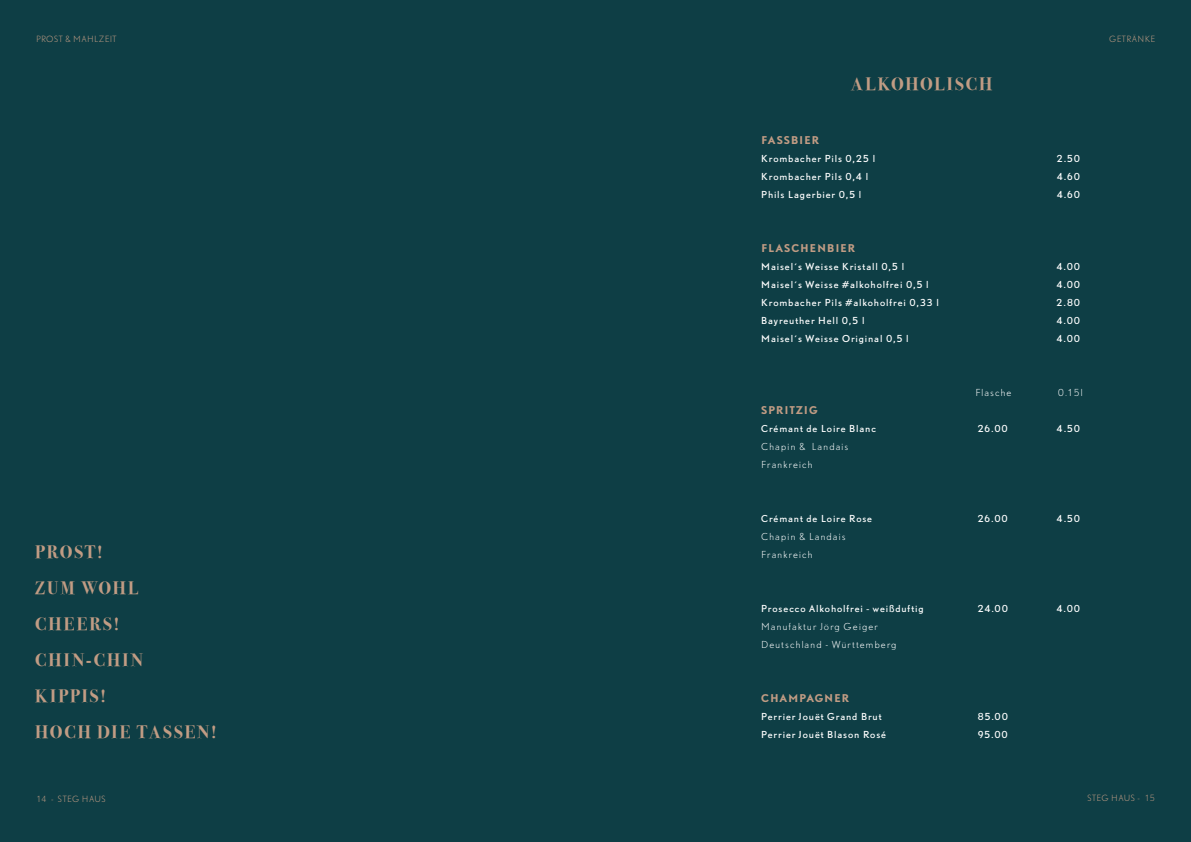
<style>
.page{position:relative;width:1191px;height:842px;background:#0e3e45}
.page>*{position:absolute;margin:0;border:0;box-sizing:border-box;transform-origin:0 0}
.t1{font:700 18px/36px "Bodoni Svty Two ITCTT";letter-spacing:.105em;color:#c19c84}
.t2{font:700 10px "DTL Nobel T";letter-spacing:.07em;color:#c19c84}
.t3{font:9px "DTL Nobel T";letter-spacing:.1em;color:#fff}
.t4{font:300 9px/18px "DTL Nobel T";letter-spacing:.095em;color:#fff}
.t5{font:300 8px "DTL Nobel T";letter-spacing:.05em;color:#c19c84}
</style>
<div class="page">
<p class="t5" style="left:36px;top:34px;width:82px">PROST &amp; MAHLZEIT</p>
<h1 class="t1" style="left:35px;top:532px;width:183px">PROST!<br>ZUM WOHL<br>CHEERS!<br>CHIN-CHIN<br>KIPPIS!<br>HOCH DIE TASSEN!</h1>
<p class="t5" style="left:36px;top:794px;width:71px">14 - STEG HAUS</p>
<h1 class="t1" style="left:851px;top:64px;width:143px">ALKOHOLISCH</h1>
<p class="t2" style="left:761px;top:133px;width:59px">FASSBIER</p>
<p class="t3" style="left:761px;top:152px;width:115px">Krombacher Pils 0,25 l</p>
<p class="t3" style="left:1056px;top:152px;width:25px">2.50</p>
<p class="t3" style="left:761px;top:170px;width:108px">Krombacher Pils 0,4 l</p>
<p class="t3" style="left:1056px;top:170px;width:25px">4.60</p>
<p class="t3" style="left:761px;top:188px;width:102px">Phils Lagerbier 0,5 l</p>
<p class="t3" style="left:1056px;top:188px;width:25px">4.60</p>
<p class="t2" style="left:761px;top:241px;width:96px">FLASCHENBIER</p>
<p class="t3" style="left:761px;top:260px;width:144px">Maisel´s Weisse Kristall 0,5 l</p>
<p class="t3" style="left:1056px;top:260px;width:25px">4.00</p>
<p class="t3" style="left:761px;top:278px;width:169px">Maisel´s Weisse #alkoholfrei 0,5 l</p>
<p class="t3" style="left:1056px;top:278px;width:25px">4.00</p>
<p class="t3" style="left:761px;top:296px;width:179px">Krombacher Pils #alkoholfrei 0,33 l</p>
<p class="t3" style="left:1056px;top:296px;width:25px">2.80</p>
<p class="t3" style="left:761px;top:314px;width:105px">Bayreuther Hell 0,5 l</p>
<p class="t3" style="left:1056px;top:314px;width:25px">4.00</p>
<p class="t3" style="left:761px;top:332px;width:149px">Maisel´s Weisse Original 0,5 l</p>
<p class="t3" style="left:1056px;top:332px;width:25px">4.00</p>
<p class="t4" style="left:975px;top:383px;width:37px">Flasche</p>
<p class="t4" style="left:1058px;top:383px;width:26px">0.15l</p>
<p class="t2" style="left:761px;top:403px;width:58px">SPRITZIG</p>
<p class="t3" style="left:761px;top:422px;width:116px">Crémant de Loire Blanc</p>
<p class="t3" style="left:977px;top:422px;width:32px">26.00</p>
<p class="t3" style="left:1056px;top:422px;width:25px">4.50</p>
<p class="t4" style="left:761px;top:437px;width:88px">Chapin &amp; Landais<br>Frankreich</p>
<p class="t3" style="left:761px;top:512px;width:112px">Crémant de Loire Rose</p>
<p class="t3" style="left:977px;top:512px;width:32px">26.00</p>
<p class="t3" style="left:1056px;top:512px;width:25px">4.50</p>
<p class="t4" style="left:761px;top:527px;width:86px">Chapin &amp; Landais<br>Frankreich</p>
<p class="t3" style="left:761px;top:602px;width:164px">Prosecco Alkoholfrei - weißduftig</p>
<p class="t3" style="left:977px;top:602px;width:32px">24.00</p>
<p class="t3" style="left:1056px;top:602px;width:25px">4.00</p>
<p class="t4" style="left:761px;top:617px;width:137px">Manufaktur Jörg Geiger<br>Deutschland - Württemberg</p>
<p class="t2" style="left:761px;top:691px;width:89px">CHAMPAGNER</p>
<p class="t3" style="left:761px;top:710px;width:122px">Perrier Jouët Grand Brut</p>
<p class="t3" style="left:977px;top:710px;width:32px">85.00</p>
<p class="t3" style="left:761px;top:728px;width:126px">Perrier Jouët Blason Rosé</p>
<p class="t3" style="left:977px;top:728px;width:32px">95.00</p>
<p class="t5" style="left:1109px;top:34px;width:47px">GETRÄNKE</p>
<p class="t5" style="left:1087px;top:793px;width:69px">STEG HAUS - 15</p>
</div>
